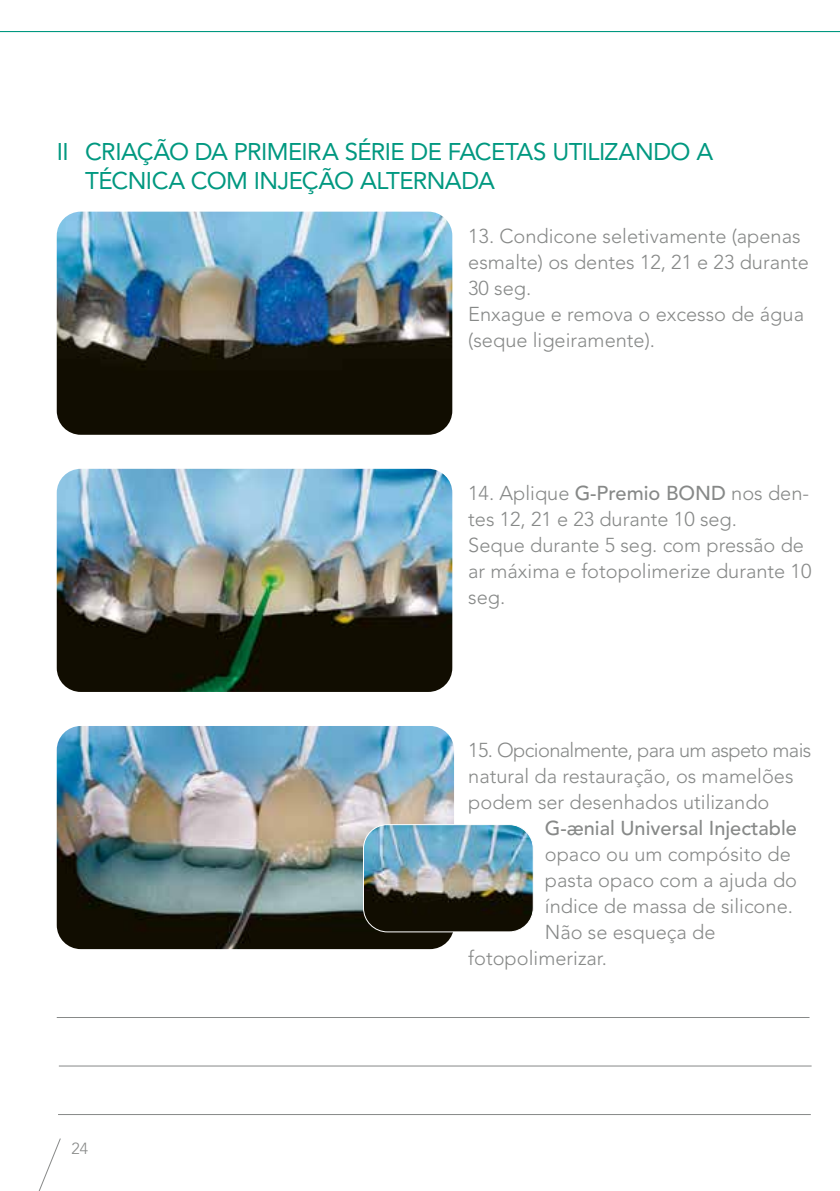
<style>
.page{position:relative;width:840px;height:1191px;background:#fff}
.page>*{position:absolute;margin:0;border:0;box-sizing:border-box;transform-origin:0 0}
.t1{font:24px/28.8px "Avenir LT Std";letter-spacing:-.025em;color:#009880}
.t2{font:300 20px/26px "Avenir LT Std";color:#878988}
.t3{font:500 20px "Avenir LT Std";color:#878988}
.t4{font:300 16px "Avenir LT Std";color:#878988}
.s1{font-weight:500}
</style>
<div class="page">
<svg style="left:38px;top:1138px;width:23px;height:53px"></svg>
<img style="left:57px;top:212px;width:395px;height:223px">
<img style="left:57px;top:469px;width:395px;height:223px">
<img style="left:57px;top:726px;width:397px;height:223px">
<hr style="left:57px;top:1017px;width:752px;height:1px;background:#878988">
<hr style="left:59px;top:1065px;width:752px;height:1px;background:#878988">
<hr style="left:58px;top:1114px;width:752px;height:1px;background:#878988">
<img style="left:363px;top:824px;width:170px;height:108px">
<div style="left:363px;top:824px;width:170px;height:108px;border:1px solid #fff;border-radius:24px"></div>
<hr style="left:0;top:31px;width:839px;height:1px;background:#009880">
<p class="t1" style="left:85px;top:137px;width:629px;text-indent:-28px">II CRIAÇÃO DA PRIMEIRA SÉRIE DE FACETAS UTILIZANDO A<br>TÉCNICA COM INJEÇÃO ALTERNADA</p>
<p class="t2" style="left:468px;top:223px;width:342px">13. Condicone seletivamente (apenas esmalte) os dentes 12, 21 e 23 durante<br>30 seg.<br>Enxague e remova o excesso de água (seque ligeiramente).</p>
<p class="t2" style="left:468px;top:480px;width:344px">14. Aplique <span class="s1">G-Premio BOND</span> nos den&shy;tes 12, 21 e 23 durante 10 seg.<br>Seque durante 5 seg. com pressão de ar máxima e fotopolimerize durante 10 seg.</p>
<p class="t4" style="left:71px;top:1138px;width:18px">24</p>
<p class="t2" style="left:468px;top:737px;width:344px">15. Opcionalmente, para um aspeto mais natural da restauração, os mamelões podem ser desenhados utilizando</p>
<p class="t3" style="left:544px;top:816px;width:253px">G-ænial Universal Injectable</p>
<p class="t2" style="left:544px;top:841px;width:247px">opaco ou um compósito de</p>
<p class="t2" style="left:544px;top:867px;width:254px">pasta opaco com a ajuda do</p>
<p class="t2" style="left:544px;top:893px;width:249px">índice de massa de silicone.</p>
<p class="t2" style="left:544px;top:919px;width:172px">Não se esqueça de</p>
<p class="t2" style="left:468px;top:945px;width:140px">fotopolimerizar.</p>
</div>
